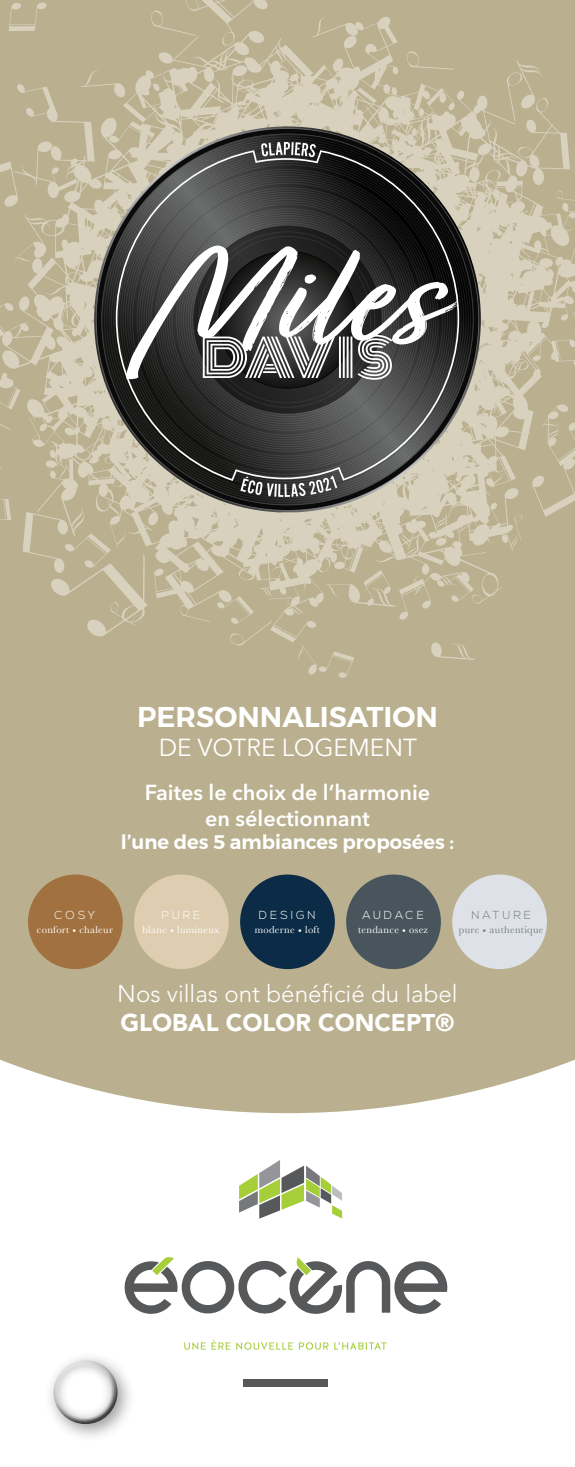
<style>
.page{position:relative;width:575px;height:1467px;background:#fff}
.page>*{position:absolute;margin:0;border:0;box-sizing:border-box;transform-origin:0 0}
.t1{font:600 28.57px "Montserrat";color:#fff}
.t2{font:24.53px "Avenir Next LT Pro";color:#fff}
.t3{font:300 24.07px "Avenir";color:#fff}
.t4{font:900 24.07px "Avenir";color:#fff}
.t5{font:600 21.6px/25.9px "Avenir Next LT Pro";color:#fff;text-align:center}
.t6{font:600 19.57px "Montserrat";color:#fff}
.t7{font:300 11.7px "Nexa";letter-spacing:.25em;color:#fff}
.t8{font:300 11.7px "Nexa";letter-spacing:.25em;color:#747d82}
.t9{font:10.58px "Baskerville";letter-spacing:.03em;color:#fff}
.t10{font:10.58px "Baskerville";letter-spacing:.03em;color:#747d82}
</style>
<div class="page">
<div style="left:0;top:0;width:574px;height:1114px;background:#bab08f"></div>
<svg style="left:9px;top:2px;width:38px;height:14px"></svg>
<svg style="left:430px;top:643px;width:45px;height:17px"></svg>
<svg style="left:0;top:16px;width:574px;height:627px;fill:#bab08f"></svg>
<svg style="left:506px;top:60px;width:35px;height:62px"></svg>
<svg style="left:531px;top:404px;width:43px;height:113px"></svg>
<svg style="left:216px;top:596px;width:56px;height:50px"></svg>
<svg style="left:556px;top:190px;width:18px;height:23px"></svg>
<svg style="left:296px;top:644px;width:58px;height:34px"></svg>
<svg style="left:22px;top:512px;width:125px;height:125px"></svg>
<svg style="left:151px;top:0;width:117px;height:46px"></svg>
<svg style="left:406px;top:51px;width:48px;height:19px"></svg>
<svg style="left:324px;top:570px;width:149px;height:50px"></svg>
<div style="left:28px;top:874px;width:95px;height:95px;background:#a17140;border-radius:50%"></div>
<div style="left:451px;top:874px;width:95px;height:95px;background:#dee2e8;border-radius:50%"></div>
<div style="left:346px;top:874px;width:94px;height:95px;background:#49555c;border-radius:50%"></div>
<div style="left:134px;top:874px;width:94px;height:95px;background:#decdb1;border-radius:50%"></div>
<div style="left:240px;top:874px;width:94px;height:95px;background:#0b2b46;border-radius:50%"></div>
<svg style="left:124px;top:1257px;width:323px;height:57px"></svg>
<svg style="left:239px;top:1160px;width:103px;height:59px"></svg>
<div style="left:243px;top:1379px;width:85px;height:8px;background:#57585a"></div>
<svg style="left:184px;top:1342px;width:21px;height:8px"></svg>
<svg style="left:211px;top:1340px;width:19px;height:10px"></svg>
<svg style="left:236px;top:1342px;width:92px;height:8px"></svg>
<svg style="left:334px;top:1342px;width:52px;height:8px"></svg>
<div style="left:44px;top:1351px;width:92px;height:92px;background:#231f20;opacity:.45"></div>
<div style="left:52px;top:1357px;width:66px;height:54px;background:#fff;opacity:.75"></div>
<div style="left:53px;top:1370px;width:69px;height:55px;background:#231f20;opacity:.75"></div>
<svg style="left:94px;top:127px;width:386px;height:385px"></svg>
<svg style="left:116px;top:150px;width:342px;height:331px"></svg>
<svg style="left:261px;top:142px;width:54px;height:15px"></svg>
<svg style="left:240px;top:476px;width:97px;height:21px"></svg>
<h1 class="t1" style="left:137px;top:694px;width:302px">PERSONNALISATION</h1>
<h2 class="t2" style="left:158px;top:733px;width:259px">DE VOTRE LOGEMENT</h2>
<h3 class="t5" style="left:144px;top:779px;width:287px">Faites le choix de l’harmonie en sélectionnant</h3>
<h3 class="t6" style="left:121px;top:827px;width:334px">l’une des 5 ambiances proposées :</h3>
<p class="t7" style="left:54px;top:908px;width:42px">COSY</p>
<p class="t9" style="left:37px;top:923px;width:77px">confort • chaleur</p>
<p class="t7" style="left:161px;top:908px;width:40px">PURE</p>
<p class="t9" style="left:142px;top:923px;width:78px">blanc • lumineux</p>
<p class="t7" style="left:259px;top:908px;width:58px">DESIGN</p>
<p class="t9" style="left:254px;top:923px;width:67px">moderne • loft</p>
<p class="t7" style="left:362px;top:908px;width:63px">AUDACE</p>
<p class="t9" style="left:358px;top:923px;width:71px">tendance • osez</p>
<p class="t8" style="left:471px;top:908px;width:61px">NATURE</p>
<p class="t10" style="left:458px;top:923px;width:86px">pure • authentique</p>
<h3 class="t3" style="left:117px;top:980px;width:341px">Nos villas ont bénéficié du label</h3>
<h3 class="t4" style="left:120px;top:1008px;width:335px">GLOBAL COLOR CONCEPT®</h3>
</div>
